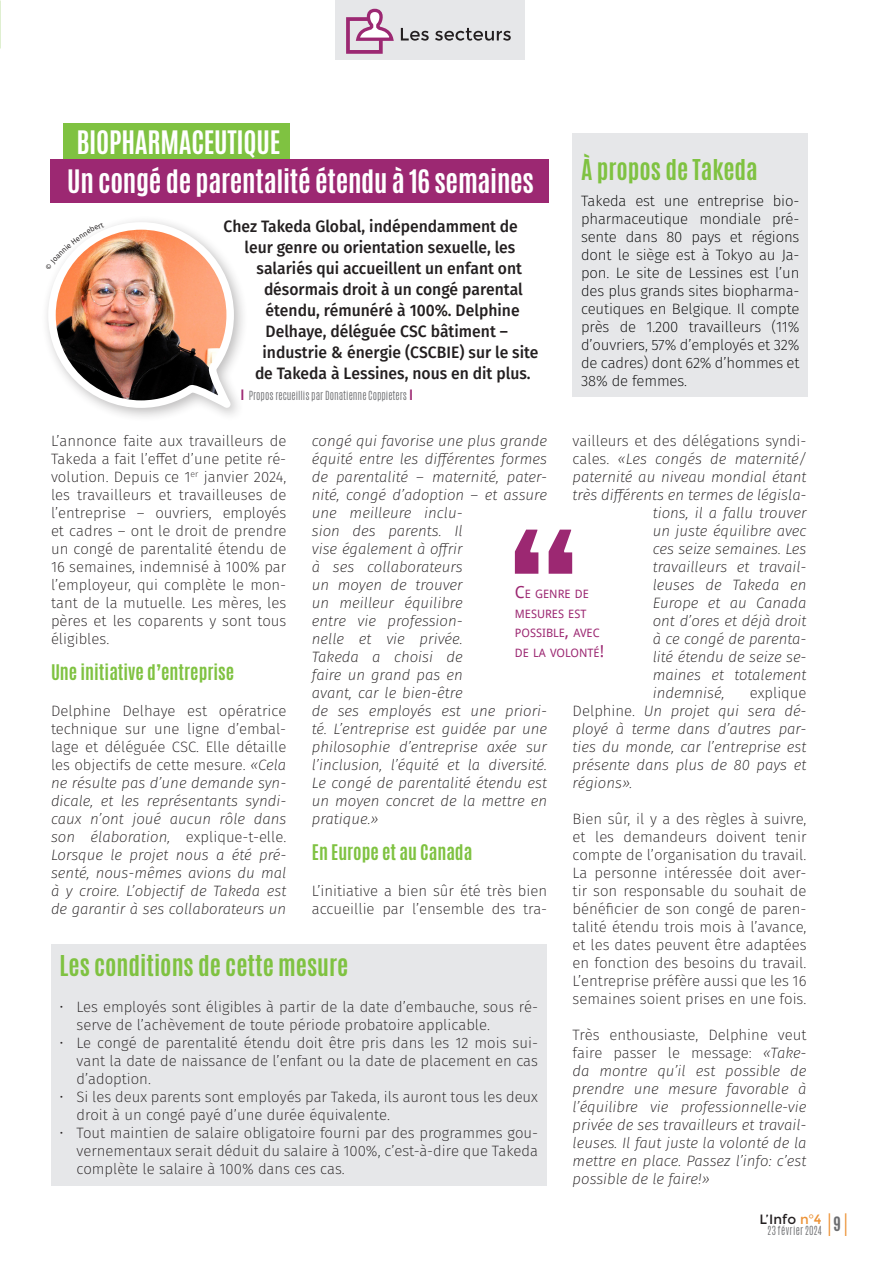
<style>
.page{position:relative;width:893px;height:1263px;background:#fff}
.page>*{position:absolute;margin:0;border:0;box-sizing:border-box;transform-origin:0 0}
.Ter_Sect-_Titre{font:700 27px "Antonio";letter-spacing:-.01em;color:#fff}
.t1{font:300 25.95px "Antonio";color:#ec9134;scale:.64 1}
.Ter_sect-IT{font:700 24px "Antonio";color:#7fc241}
.Ter_sect-IT-2{font:700 18px "Antonio";color:#7fc241}
.Chap{font:500 16.5px "Fira Sans";color:#231f20;scale:.95 1}
.Texte{font:italic 200 15px/18px "Fira Sans";color:#231f20;text-align:justify}
.Texte-2{font:200 15px/18px "Fira Sans";color:#231f20;text-align:justify}
.text_A_B_C{font:200 15px/18px "Fira Sans";color:#231f20}
.Texte-3{font:200 15px/18px "Fira Sans";letter-spacing:-.01em;color:#000;text-align:justify}
.t2{font:13.5px "Montserrat";color:#231f20}
.citation_simple{font:11.55px/19.5px "Droid Sans";color:#9c2872}
.Chap-2{font:300 10.5px "Antonio";color:#6c6d70}
.Chap-3{font:300 10.5px "Antonio";letter-spacing:.035em;color:#6c6d70}
.s1{font-family:"Montserrat";font-weight:400;font-size:15px;color:#9c2872}
.s2{font-style:normal}
.s3{font-size:16.5px}
.s4{color:#ec9134}
</style>
<div class="page">
<div style="left:335px;top:0;width:190px;height:60px;background:#e6e7e9"></div>
<svg style="left:346px;top:8px;width:165px;height:46px"></svg>
<div style="left:63px;top:123px;width:226px;height:39px;background:#7fc241"></div>
<div style="left:50px;top:160px;width:499px;height:43px;background:#9c2872"></div>
<div style="left:573px;top:133px;width:235px;height:264px;background:#e6e7e9"></div>
<svg style="left:515px;top:530px;width:57px;height:44px"></svg>
<div style="left:51px;top:944px;width:496px;height:242px;background:#e6e7e9"></div>
<div style="left:41px;top:215px;width:208px;height:208px;background:#231f20;opacity:.3"></div>
<img style="left:44px;top:218px;width:194px;height:194px">
<p class="Ter_Sect-_Titre" style="left:76px;top:122px;width:205px">BIOPHARMACEUTIQUE</p>
<p class="Ter_Sect-_Titre" style="left:67px;top:161px;width:468px">Un congé de parentalité étendu à 16 semaines</p>
<p class="Chap" style="left:224px;top:215px;width:311px">Chez Takeda Global, indépendamment de</p>
<p class="Chap" style="left:245px;top:236px;width:287px">leur genre ou orientation sexuelle, les</p>
<p class="Chap" style="left:257px;top:257px;width:281px">salariés qui accueillent un enfant ont</p>
<p class="Chap" style="left:264px;top:278px;width:274px">désormais droit à un congé parental</p>
<p class="Chap" style="left:266px;top:299px;width:269px">étendu, rémunéré à 100%. Delphine</p>
<p class="Chap" style="left:266px;top:320px;width:257px">Delhaye, déléguée CSC bâtiment –</p>
<p class="Chap" style="left:263px;top:341px;width:292px">industrie &amp; énergie (CSCBIE) sur le site</p>
<p class="Chap" style="left:255px;top:362px;width:292px">de Takeda à Lessines, nous en dit plus.</p>
<p class="Chap-2" style="left:240px;top:388px;width:175px"><span class="s1">I</span> Propos recueillis par Donatienne Coppieters <span class="s1">I</span></p>
<p class="Ter_sect-IT" style="left:581px;top:151px;width:178px">À propos de Takeda</p>
<p class="Texte-3" style="left:581px;top:192px;width:220px">Takeda est une entreprise bio&shy;pharmaceutique mondiale pré&shy;sente dans 80 pays et régions dont le siège est à Tokyo au Ja&shy;pon. Le site de Lessines est l’un des plus grands sites biopharma&shy;ceutiques en Belgique. Il compte près de 1.200 travailleurs (11% d’ouvriers, 57% d’employés et 32% de cadres) dont 62% d’hommes et 38% de femmes.</p>
<p class="Texte" style="left:312px;top:432px;width:237px;text-align:left">congé qui favorise une plus grande équité entre les différentes formes de parentalité <span class="s2">–</span> maternité, pater&shy;nité, congé d’adoption <span class="s2">–</span> et assure une meilleure inclu-<br>sion des parents. Il<br>vise également à offrir<br>à ses collaborateurs<br>un moyen de trouver<br>un meilleur équilibre<br>entre vie profession-<br>nelle et vie privée.<br>Takeda a choisi de<br>faire un grand pas en<br>avant, car le bien-être<br>de ses employés est une priori&shy;té. L’entreprise est guidée par une philosophie d’entreprise axée sur l’inclusion, l’équité et la diversité.<br>Le congé de parentalité étendu est un moyen concret de la mettre en pratique.»</p>
<p class="Ter_sect-IT-2" style="left:312px;top:839px;width:162px">En Europe et au Canada</p>
<p class="Texte-2" style="left:312px;top:882px;width:237px">L’initiative a bien sûr été très bien accueillie par l’ensemble des tra-</p>
<p class="Texte-2" style="left:573px;top:432px;width:235px">vailleurs et des délégations syndi-</p>
<p class="Texte" style="left:573px;top:450px;width:235px"><span class="s2">cales.</span> «Les congés de maternité/</p>
<p class="Texte" style="left:573px;top:468px;width:235px">paternité au niveau mondial étant</p>
<p class="Texte" style="left:573px;top:486px;width:235px">très différents en termes de législa-</p>
<p class="Texte" style="left:653px;top:504px;width:155px">tions, il a fallu trouver</p>
<p class="Texte" style="left:653px;top:522px;width:155px">un juste équilibre avec</p>
<p class="Texte" style="left:653px;top:540px;width:155px">ces seize semaines. Les</p>
<p class="Texte" style="left:653px;top:558px;width:155px">travailleurs et travail-</p>
<p class="Texte" style="left:653px;top:576px;width:155px">leuses de Takeda en</p>
<p class="Texte" style="left:653px;top:594px;width:155px">Europe et au Canada</p>
<p class="Texte" style="left:653px;top:612px;width:155px">ont d’ores et déjà droit</p>
<p class="Texte" style="left:653px;top:630px;width:155px">à ce congé de parenta-</p>
<p class="Texte" style="left:653px;top:648px;width:155px">lité étendu de seize se-</p>
<p class="Texte" style="left:653px;top:666px;width:155px">maines et totalement</p>
<p class="Texte" style="left:653px;top:684px;width:73px">indemnisé,</p>
<p class="Texte-2" style="left:51px;top:432px;width:237px">L’annonce faite aux travailleurs de Takeda a fait l’effet d’une petite ré&shy;volution. Depuis ce 1<sup>er</sup> janvier 2024, les travailleurs et travailleuses de l’entreprise – ouvriers, employés et cadres – ont le droit de prendre un congé de parentalité étendu de 16 semaines, indemnisé à 100% par l’employeur, qui complète le mon&shy;tant de la mutuelle. Les mères, les pères et les coparents y sont tous éligibles.</p>
<p class="Ter_sect-IT-2" style="left:51px;top:659px;width:185px">Une initiative d’entreprise</p>
<p class="Texte" style="left:51px;top:702px;width:237px"><span class="s2">Delphine Delhaye est opératrice technique sur une ligne d’embal&shy;lage et déléguée CSC. Elle détaille les objectifs de cette mesure.</span> «Cela ne résulte pas d’une demande syn&shy;dicale, et les représentants syndi&shy;caux n’ont joué aucun rôle dans son élaboration, <span class="s2">explique-t-elle.<br></span>Lorsque le projet nous a été pré&shy;senté, nous-mêmes avions du mal à y croire. L’objectif de Takeda est de garantir à ses collaborateurs un</p>
<p class="citation_simple" style="left:515px;top:584px;width:91px"><span class="s3">C</span>E GENRE DE<br>MESURES EST<br>POSSIBLE<span class="s3">,</span> AVEC<br>DE LA VOLONTÉ<span class="s3">!</span></p>
<p class="Texte" style="left:573px;top:684px;width:235px;text-indent:177px"><span class="s2">explique Delphine.</span> Un projet qui sera dé&shy;ployé à terme dans d’autres par&shy;ties du monde, car l’entreprise est présente dans plus de 80 pays et régions».</p>
<p class="Texte-2" style="left:573px;top:810px;width:235px">Bien sûr, il y a des règles à suivre, et les demandeurs doivent tenir compte de l’organisation du travail.<br>La personne intéressée doit aver&shy;tir son responsable du souhait de bénéficier de son congé de paren&shy;talité étendu trois mois à l’avance, et les dates peuvent être adaptées en fonction des besoins du travail.<br>L’entreprise préfère aussi que les 16 semaines soient prises en une fois.</p>
<p class="Texte" style="left:573px;top:1026px;width:235px"><span class="s2">Très enthousiaste, Delphine veut faire passer le message:</span> «Take&shy;da montre qu’il est possible de prendre une mesure favorable à l’équilibre vie professionnelle-vie privée de ses travailleurs et travail&shy;leuses. Il faut juste la volonté de la mettre en place. Passez l’info: c’est possible de le faire!»</p>
<p class="Ter_sect-IT" style="left:60px;top:948px;width:290px">Les conditions de cette mesure</p>
<p class="text_A_B_C" style="left:77px;top:998px;width:463px;text-indent:-17px">• Les employés sont éligibles à partir de la date d’embauche, sous ré&shy;serve de l’achèvement de toute période probatoire applicable.</p>
<p class="text_A_B_C" style="left:77px;top:1034px;width:463px;text-align:justify;text-indent:-17px">• Le congé de parentalité étendu doit être pris dans les 12 mois sui&shy;vant la date de naissance de l’enfant ou la date de placement en cas d’adoption.</p>
<p class="text_A_B_C" style="left:77px;top:1088px;width:463px;text-indent:-17px">• Si les deux parents sont employés par Takeda, ils auront tous les deux droit à un congé payé d’une durée équivalente.</p>
<p class="text_A_B_C" style="left:77px;top:1124px;width:463px;text-align:justify;text-indent:-17px">• Tout maintien de salaire obligatoire fourni par des programmes gou&shy;vernementaux serait déduit du salaire à 100%, c’est-à-dire que Takeda complète le salaire à 100% dans ces cas.</p>
<p class="t2" style="left:759px;top:1211px;width:64px">L’Info <span class="s4">n°4</span></p>
<p class="t1" style="left:827px;top:1206px;width:33px">I<sup>9</sup>I</p>
<p class="Chap-3" style="left:768px;top:1223px;width:55px">23 février 2024</p>
</div>
